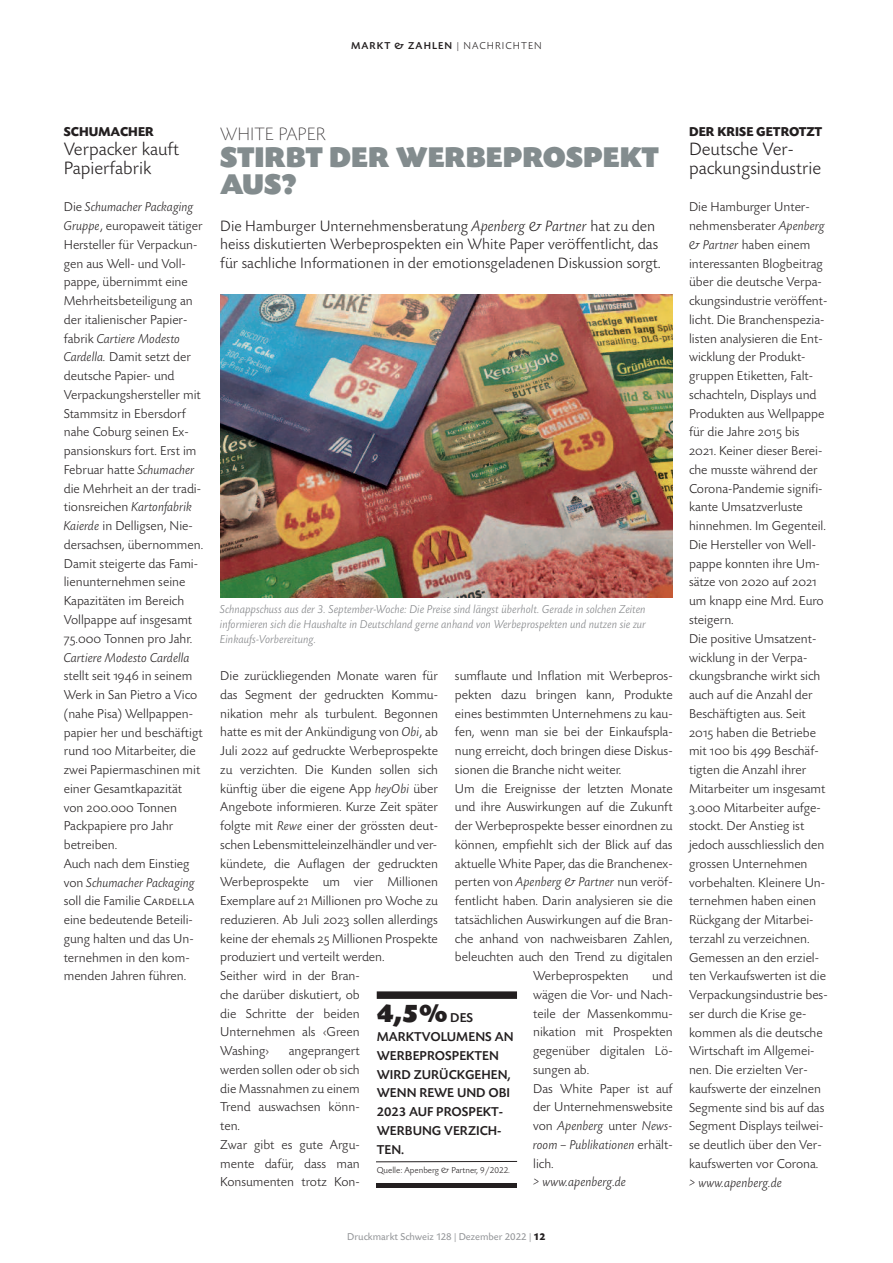
<style>
.page{position:relative;width:893px;height:1263px;background:#fff}
.page>*{position:absolute;margin:0;border:0;box-sizing:border-box;transform-origin:0 0}
.t1{font:30px/27px "Today SB Ultra";color:#838c8e}
.t2{font:27px "Today SB Ultra";color:#231f20}
.t3{font:300 18.75px/18.8px "Today SB";color:#231f20}
.t4{font:300 expanded 18.75px "Today SB";color:#231f20}
.t5{font:300 15.75px/18.8px "Today SB";color:#231f20}
.t6{font:300 13.5px/18.8px "Today SB";color:#231f20}
.t7{font:500 13.5px/18.8px "Today SB";color:#231f20}
.t8{font:italic 300 13.5px "Today SB";color:#231f20}
.t9{font:700 13.5px "Today SB";color:#231f20}
.t10{font:italic 300 12px/15px "Today SB";color:#808285;text-align:justify}
.t11{font:10.5px "Today SB";color:#939598}
.t12{font:500 10.5px "Today SB";letter-spacing:.1em;color:#231f20}
.t13{font:300 9px "Today SB";color:#231f20}
.s1{font-weight:300}
.s2{font-style:italic}
.s3{font-family:"Today SB Caps Lig";font-weight:400}
.s4{font-family:"Today SB";font-weight:500;font-size:13.5px}
.s5{font-weight:700;color:#231f20}
</style>
<div class="page">
<img style="left:220px;top:294px;width:453px;height:303px">
<div style="left:377px;top:991px;width:140px;height:8px;background:#231f20"></div>
<hr style="left:376px;top:1183px;width:140px;height:4px;background:#231f20">
<hr style="left:376px;top:1161px;width:141px;height:1px;background:#231f20">
<p class="t12" style="left:351px;top:40px;width:192px">MARKT &amp; ZAHLEN <span class="s1">| NACHRICHTEN</span></p>
<p class="t9" style="left:64px;top:124px;width:92px">SCHUMACHER</p>
<h3 class="t3" style="left:64px;top:139px;width:117px">Verpacker kauft<br>Papierfabrik</h3>
<p class="t6" style="left:64px;top:197px;width:141px">Die <span class="s2">Schumacher Packaging<br>Gruppe</span>, europaweit tätiger<br>Hersteller für Verpackun&shy;gen aus Well- und Voll&shy;pappe, übernimmt eine<br>Mehrheitsbeteiligung an der italienischer Papier&shy;fabrik <span class="s2">Cartiere Modesto<br>Cardella.</span> Damit setzt der deutsche Papier- und<br>Verpackungshersteller mit<br>Stammsitz in Ebersdorf nahe Coburg seinen Ex&shy;pansionskurs fort. Erst im<br>Februar hatte <span class="s2">Schumacher </span>die Mehrheit an der tradi&shy;tionsreichen <span class="s2">Kartonfabrik<br>Kaierde</span> in Delligsen, Nie&shy;dersachsen, übernommen.<br>Damit steigerte das Fami&shy;lienunternehmen seine<br>Kapazitäten im Bereich<br>Vollpappe auf insgesamt<br><span class="s3">75.000</span> Tonnen pro Jahr.<br><span class="s2">Cartiere Modesto Cardella </span>stellt seit <span class="s3">1946</span> in seinem<br>Werk in San Pietro a Vico (nahe Pisa) Wellpappen&shy;papier her und beschäftigt rund <span class="s3">100</span> Mitarbeiter, die zwei Papiermaschinen mit einer Gesamtkapazität von <span class="s3">200.000</span> Tonnen<br>Packpapiere pro Jahr betreiben.<br>Auch nach dem Einstieg von <span class="s2">Schumacher Packaging </span>soll die Familie <span class="s3">Cardella </span>eine bedeutende Beteili&shy;gung halten und das Un&shy;ternehmen in den kom&shy;menden Jahren führen.</p>
<h3 class="t4" style="left:220px;top:122px;width:107px">WHITE PAPER</h3>
<h1 class="t1" style="left:220px;top:143px;width:440px">STIRBT DER WERBEPROSPEKT<br>AUS?</h1>
<p class="t5" style="left:220px;top:216px;width:442px">Die Hamburger Unternehmensberatung <span class="s2">Apenberg &amp; Partner</span> hat zu den heiss diskutierten Werbeprospekten ein White Paper veröffentlicht, das für sachliche Informationen in der emotionsgeladenen Diskussion sorgt.</p>
<p class="t10" style="left:220px;top:601px;width:428px">Schnappschuss aus der 3. September-Woche: Die Preise sind längst überholt. Gerade in solchen Zeiten informieren sich die Haushalte in Deutschland gerne anhand von Werbeprospekten und nutzen sie zur Einkaufs-Vorbereitung.</p>
<p class="t6" style="left:220px;top:666px;width:219px">Die zurückliegenden Monate waren für das Segment der gedruckten Kommu&shy;nikation mehr als turbulent. Begonnen hatte es mit der Ankündigung von <span class="s2">Obi</span>, ab Juli <span class="s3">2022</span> auf gedruckte Werbeprospekte zu verzichten. Die Kunden sollen sich künftig über die eigene App <span class="s2">heyObi</span> über Angebote informieren. Kurze Zeit später folgte mit <span class="s2">Rewe</span> einer der grössten deut&shy;schen Lebensmitteleinzelhändler und ver&shy;kündete, die Auflagen der gedruckten Werbeprospekte um vier Millionen Exemplare auf <span class="s3">21</span> Millionen pro Woche zu reduzieren. Ab Juli <span class="s3">2023</span> sollen allerdings keine der ehemals <span class="s3">25</span> Millionen Prospekte produziert und verteilt werden.<br>Seither wird in der Bran-<br>che darüber diskutiert, ob<br>die Schritte der beiden Unternehmen als ‹Green<br>Washing›</p>
<p class="t6" style="left:455px;top:666px;width:219px">sumflaute und Inflation mit Werbepros-</p>
<p class="t6" style="left:455px;top:685px;width:219px">pekten dazu bringen kann, Produkte</p>
<p class="t6" style="left:455px;top:704px;width:219px">eines bestimmten Unternehmens zu kau-</p>
<p class="t6" style="left:455px;top:722px;width:219px">fen, wenn man sie bei der Einkaufspla-</p>
<p class="t6" style="left:455px;top:741px;width:219px">nung erreicht, doch bringen diese Diskus-</p>
<p class="t6" style="left:455px;top:760px;width:168px">sionen die Branche nicht weiter.</p>
<p class="t6" style="left:455px;top:779px;width:219px">Um die Ereignisse der letzten Monate</p>
<p class="t6" style="left:455px;top:797px;width:219px">und ihre Auswirkungen auf die Zukunft</p>
<p class="t6" style="left:455px;top:816px;width:219px">der Werbeprospekte besser einordnen zu</p>
<p class="t6" style="left:455px;top:835px;width:219px">können, empfiehlt sich der Blick auf das</p>
<p class="t6" style="left:455px;top:854px;width:219px">aktuelle White Paper, das die Branchenex-</p>
<p class="t6" style="left:455px;top:872px;width:219px">perten von <span class="s2">Apenberg &amp; Partner</span> nun veröf-</p>
<p class="t6" style="left:455px;top:891px;width:219px">fentlicht haben. Darin analysieren sie die</p>
<p class="t6" style="left:455px;top:910px;width:219px">tatsächlichen Auswirkungen auf die Bran-</p>
<p class="t6" style="left:455px;top:929px;width:219px">che anhand von nachweisbaren Zahlen,</p>
<p class="t6" style="left:455px;top:947px;width:219px">beleuchten auch den Trend zu digitalen</p>
<p class="t6" style="left:533px;top:966px;width:97px">Werbeprospekten</p>
<p class="t6" style="left:533px;top:966px;width:141px;text-indent:119px">und wägen die Vor- und Nach&shy;teile der Massenkommu&shy;nikation mit Prospekten gegenüber digitalen Lö&shy;sungen ab.<br>Das White Paper ist auf der Unternehmenswebsite von <span class="s2">Apenberg</span> unter <span class="s2">News&shy;room – Publikationen</span> erhält&shy;lich.</p>
<p class="t8" style="left:533px;top:1174px;width:95px">&gt; www.apenberg.de</p>
<h2 class="t2" style="left:377px;top:997px;width:98px">4,5% <span class="s4">DES</span></h2>
<p class="t7" style="left:377px;top:1027px;width:138px">MARKTVOLUMENS AN<br>WERBEPROSPEKTEN<br>WIRD ZURÜCKGEHEN,<br>WENN REWE UND OBI<br>2023 AUF PROSPEKT-<br>WERBUNG VERZICH-<br>TEN.</p>
<p class="t13" style="left:377px;top:1165px;width:135px">Quelle: Apenberg &amp; Partner, 9/2022.</p>
<p class="t6" style="left:220px;top:1041px;width:141px;text-indent:69px">angeprangert werden sollen oder ob sich die Massnahmen zu einem<br>Trend auswachsen könn&shy;ten.<br>Zwar gibt es gute Argu&shy;mente dafür, dass man<br>Konsumenten trotz Kon-</p>
<p class="t9" style="left:689px;top:124px;width:135px">DER KRISE GETROTZT</p>
<h3 class="t3" style="left:689px;top:139px;width:134px">Deutsche Ver&shy;packungsindustrie</h3>
<p class="t6" style="left:689px;top:197px;width:140px">Die Hamburger Unter&shy;nehmensberater <span class="s2">Apenberg &amp; Partner</span> haben einem interessanten Blogbeitrag über die deutsche Verpa&shy;ckungsindustrie veröffent&shy;licht. Die Branchenspezia&shy;listen analysieren die Ent&shy;wicklung der Produkt&shy;gruppen Etiketten, Falt&shy;schachteln, Displays und<br>Produkten aus Wellpappe für die Jahre <span class="s3">2015</span> bis<br><span class="s3">2021</span>. Keiner dieser Berei&shy;che musste während der<br>Corona-Pandemie signifi&shy;kante Umsatzverluste hinnehmen. Im Gegenteil.<br>Die Hersteller von Well&shy;pappe konnten ihre Um&shy;sätze von <span class="s3">2020</span> auf <span class="s3">2021 </span>um knapp eine Mrd. Euro steigern.<br>Die positive Umsatzent&shy;wicklung in der Verpa&shy;ckungsbranche wirkt sich auch auf die Anzahl der<br>Beschäftigten aus. Seit<br><span class="s3">2015</span> haben die Betriebe mit <span class="s3">100</span> bis <span class="s3">499</span> Beschäf&shy;tigten die Anzahl ihrer<br>Mitarbeiter um insgesamt<br><span class="s3">3.000</span> Mitarbeiter aufge&shy;stockt. Der Anstieg ist jedoch ausschliesslich den grossen Unternehmen vorbehalten. Kleinere Un&shy;ternehmen haben einen<br>Rückgang der Mitarbei&shy;terzahl zu verzeichnen.<br>Gemessen an den erziel&shy;ten Verkaufswerten ist die<br>Verpackungsindustrie bes&shy;ser durch die Krise ge&shy;kommen als die deutsche<br>Wirtschaft im Allgemei&shy;nen. Die erzielten Ver&shy;kaufswerte der einzelnen<br>Segmente sind bis auf das<br>Segment Displays teilwei&shy;se deutlich über den Ver&shy;kaufswerten vor Corona.</p>
<p class="t8" style="left:689px;top:1174px;width:95px">&gt; www.apenberg.de</p>
<p class="t11" style="left:347px;top:1230px;width:200px">Druckmarkt Schweiz 128 | Dezember 2022 | <span class="s5">12</span></p>
</div>
